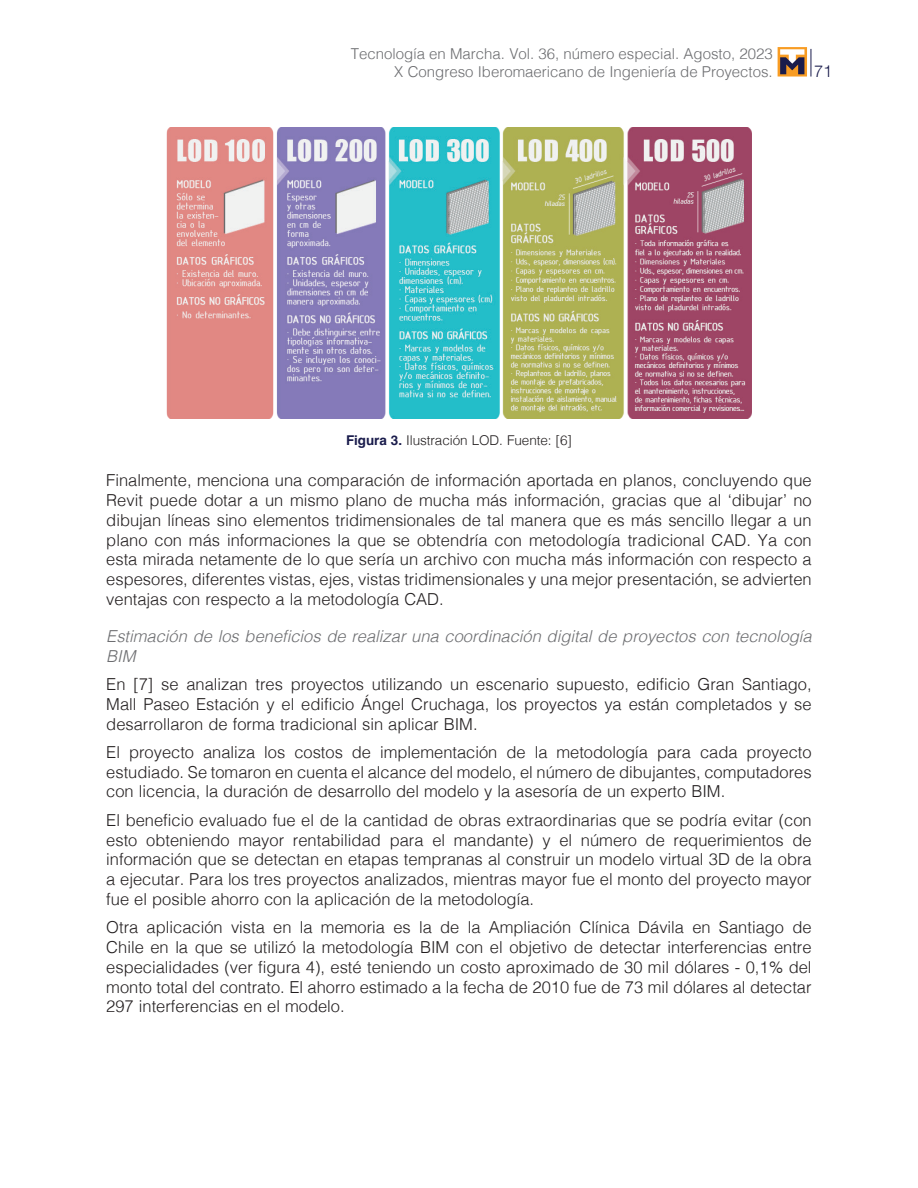
<style>
.page{position:relative;width:918px;height:1188px;background:#fff}
.page>*{position:absolute;margin:0;border:0;box-sizing:border-box;transform-origin:0 0}
.t1{font:300 16.5px/19.8px "Helvetica";color:#231f20;text-align:justify}
.t2{font:italic 300 16.5px/19.8px "Helvetica";color:#6c6d70}
.t3{font:300 16.5px "Helvetica Neue";color:#1a1c4c}
.t4{font:300 15px/18px "Helvetica";color:#6c6d70;text-align:right}
.t5{font:300 13.5px "Helvetica";letter-spacing:-.005em;color:#231f20}
.s1{font-weight:700;color:#1a1c4c}
</style>
<div class="page">
<svg style="left:811px;top:49px;width:1px;height:28px"></svg>
<svg style="left:778px;top:47px;width:29px;height:30px"></svg>
<svg style="left:780px;top:49px;width:24px;height:25px"></svg>
<img style="left:166px;top:128px;width:586px;height:291px">
<p class="t4" style="left:351px;top:43px;width:423px">Tecnología en Marcha. Vol. 36, número especial. Agosto, 2023<br>X Congreso Iberomaericano de Ingeniería de Proyectos.</p>
<p class="t3" style="left:814px;top:57px;width:20px">71</p>
<p class="t5" style="left:346px;top:429px;width:227px"><span class="s1">Figura 3.</span> Ilustración LOD. Fuente: [6]</p>
<p class="t1" style="left:106px;top:469px;width:707px">Finalmente, menciona una comparación de información aportada en planos, concluyendo que Revit puede dotar a un mismo plano de mucha más información, gracias que al ‘dibujar’ no dibujan líneas sino elementos tridimensionales de tal manera que es más sencillo llegar a un plano con más informaciones la que se obtendría con metodología tradicional CAD. Ya con esta mirada netamente de lo que sería un archivo con mucha más información con respecto a espesores, diferentes vistas, ejes, vistas tridimensionales y una mejor presentación, se advierten ventajas con respecto a la metodología CAD.</p>
<p class="t2" style="left:106px;top:625px;width:707px">Estimación de los beneficios de realizar una coordinación digital de proyectos con tecnología<br>BIM</p>
<p class="t1" style="left:106px;top:673px;width:707px">En [7] se analizan tres proyectos utilizando un escenario supuesto, edificio Gran Santiago, Mall Paseo Estación y el edificio Ángel Cruchaga, los proyectos ya están completados y se desarrollaron de forma tradicional sin aplicar BIM.</p>
<p class="t1" style="left:106px;top:741px;width:707px">El proyecto analiza los costos de implementación de la metodología para cada proyecto estudiado. Se tomaron en cuenta el alcance del modelo, el número de dibujantes, computadores con licencia, la duración de desarrollo del modelo y la asesoría de un experto BIM.</p>
<p class="t1" style="left:106px;top:809px;width:707px">El beneficio evaluado fue el de la cantidad de obras extraordinarias que se podría evitar (con esto obteniendo mayor rentabilidad para el mandante) y el número de requerimientos de información que se detectan en etapas tempranas al construir un modelo virtual 3D de la obra a ejecutar. Para los tres proyectos analizados, mientras mayor fue el monto del proyecto mayor fue el posible ahorro con la aplicación de la metodología.</p>
<p class="t1" style="left:106px;top:916px;width:707px">Otra aplicación vista en la memoria es la de la Ampliación Clínica Dávila en Santiago de Chile en la que se utilizó la metodología BIM con el objetivo de detectar interferencias entre especialidades (ver figura 4), esté teniendo un costo aproximado de 30 mil dólares - 0,1% del monto total del contrato. El ahorro estimado a la fecha de 2010 fue de 73 mil dólares al detectar 297 interferencias en el modelo.</p>
</div>
